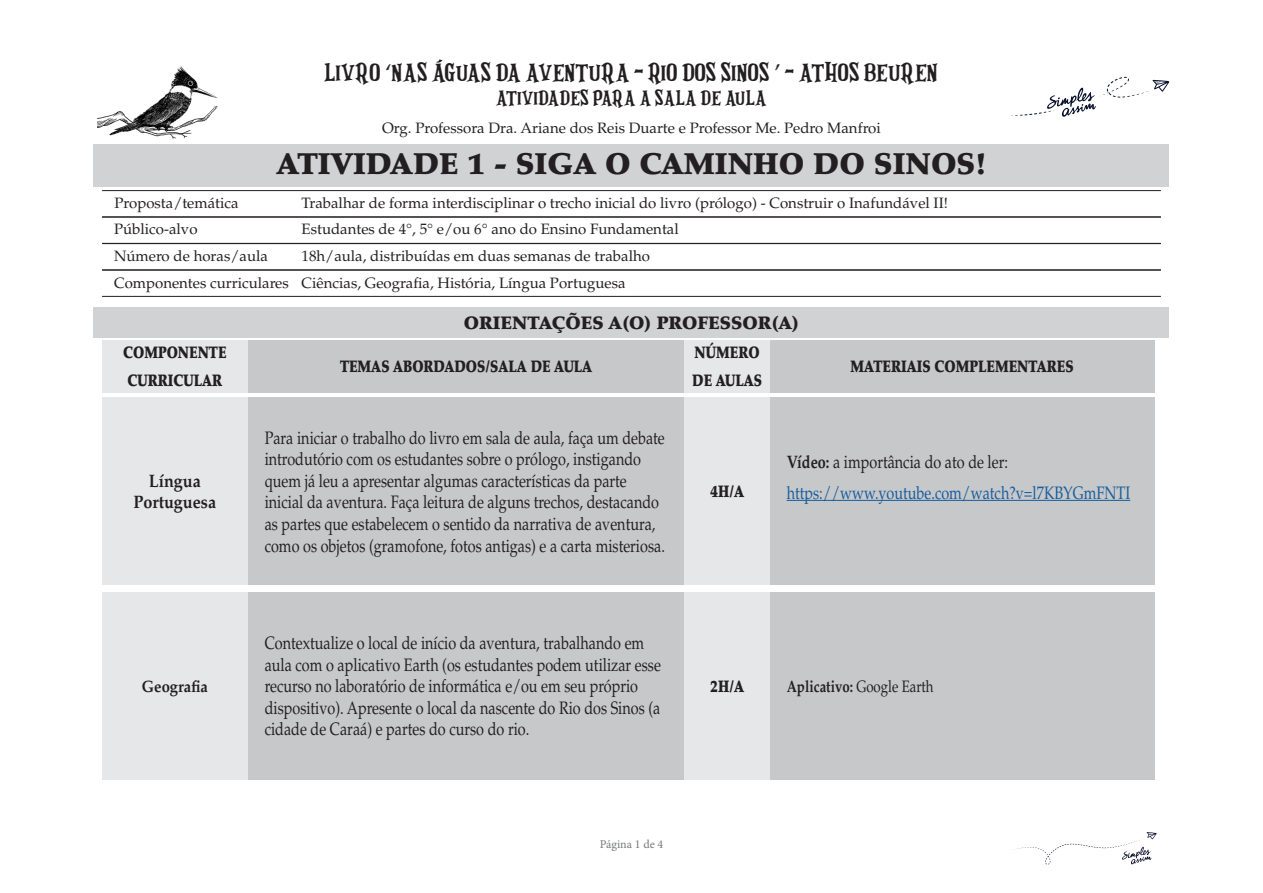
<style>
.page{position:relative;width:1263px;height:893px;background:#fff}
.page>*{position:absolute;margin:0;border:0;box-sizing:border-box;transform-origin:0 0}
.NUMERO_DA_ATIVIDADE{font:900 30px "Palatino LT Std";color:#231f20}
.t1{font:18px/21.6px "Palatino LT Std";color:#231f20;scale:.8 1}
.Titulo{font:18px "Magnificent Serif";color:#231f20}
.t2{font:18px "Palatino LT Std";color:#175d9e;scale:.8 1}
.Atividade{font:900 18px "Palatino LT Std";color:#231f20}
.t3{font:700 18px/21.6px "Palatino LT Std";color:#231f20;text-align:center;scale:.9 1}
.t4{font:900 16.5px "Palatino LT Std";color:#231f20;scale:.8 1}
.t5{font:700 16.5px "Palatino LT Std";color:#231f20;scale:.8 1}
.t6{font:700 16.5px "Palatino LT Std";color:#231f20;scale:.9 1}
.Descrição{font:15px "Palatino LT Std";color:#231f20}
.Organizador{font:15px "Palatino LT Std";color:#231f20}
.Titulinho{font:15px "Magnificent Serif";color:#231f20}
.t7{font:12px "Minion Pro";color:#76787b}
.s1{font-family:"Palatino LT Std";font-size:24px}
.s2{font-weight:700}
.s3{font-weight:400}
</style>
<div class="page">
<svg style="left:1014px;top:832px;width:143px;height:33px"></svg>
<div style="left:94px;top:144px;width:1075px;height:43px;background:#d1d2d4"></div>
<hr style="left:102px;top:190px;width:1059px;height:1px;background:#231f20">
<hr style="left:102px;top:216px;width:1059px;height:1px;background:#231f20">
<hr style="left:102px;top:217px;width:1059px;height:1px;background:#231f20">
<hr style="left:102px;top:243px;width:1059px;height:1px;background:#231f20">
<hr style="left:102px;top:269px;width:1059px;height:1px;background:#231f20">
<hr style="left:102px;top:270px;width:1059px;height:1px;background:#231f20">
<hr style="left:102px;top:296px;width:1059px;height:1px;background:#231f20">
<div style="left:94px;top:307px;width:1075px;height:31px;background:#d1d2d4"></div>
<div style="left:102px;top:340px;width:146px;height:52px;background:#e6e7e9"></div>
<div style="left:102px;top:398px;width:146px;height:187px;background:#e6e7e9"></div>
<div style="left:102px;top:592px;width:146px;height:187px;background:#e6e7e9"></div>
<div style="left:248px;top:340px;width:437px;height:52px;background:#c7c8ca"></div>
<div style="left:248px;top:398px;width:437px;height:187px;background:#c7c8ca"></div>
<div style="left:248px;top:592px;width:437px;height:187px;background:#c7c8ca"></div>
<div style="left:685px;top:340px;width:85px;height:52px;background:#e6e7e9"></div>
<div style="left:685px;top:398px;width:85px;height:187px;background:#e6e7e9"></div>
<div style="left:685px;top:592px;width:85px;height:187px;background:#e6e7e9"></div>
<div style="left:770px;top:340px;width:384px;height:52px;background:#c7c8ca"></div>
<div style="left:770px;top:398px;width:384px;height:187px;background:#c7c8ca"></div>
<hr style="left:787px;top:500px;width:343px;height:1px;background:#175d9e">
<div style="left:770px;top:592px;width:384px;height:187px;background:#c7c8ca"></div>
<svg style="left:436px;top:59px;width:6px;height:4px"></svg>
<img style="left:98px;top:66px;width:120px;height:73px">
<svg style="left:1011px;top:77px;width:159px;height:40px"></svg>
<p class="Titulo" style="left:325px;top:58px;width:615px">LIVRO <span class="s1">‘</span>NAS AGUAS DA AVENTURA - RIO DOS SINOS <span class="s1">’</span> - ATHOS BEUREN</p>
<p class="Titulinho" style="left:496px;top:86px;width:272px">ATIVIDADES PARA A SALA DE AULA</p>
<p class="Organizador" style="left:382px;top:120px;width:500px">Org. Professora Dra. Ariane dos Reis Duarte e Professor Me. Pedro Manfroi</p>
<p class="NUMERO_DA_ATIVIDADE" style="left:276px;top:146px;width:712px">ATIVIDADE 1 - SIGA O CAMINHO DO SINOS!</p>
<p class="Descrição" style="left:114px;top:194px;width:126px">Proposta/temática</p>
<p class="Descrição" style="left:302px;top:194px;width:648px">Trabalhar de forma interdisciplinar o trecho inicial do livro (prólogo) - Construir o Inafundável II!</p>
<p class="Descrição" style="left:114px;top:221px;width:85px">Público-alvo</p>
<p class="Descrição" style="left:302px;top:221px;width:379px">Estudantes de 4°, 5° e/ou 6° ano do Ensino Fundamental</p>
<p class="Descrição" style="left:114px;top:247px;width:155px">Número de horas/aula</p>
<p class="Descrição" style="left:302px;top:247px;width:350px">18h/aula, distribuídas em duas semanas de trabalho</p>
<p class="Descrição" style="left:114px;top:274px;width:513px">Componentes curriculares Ciências, Geografia, História, Língua Portuguesa</p>
<p class="Atividade" style="left:464px;top:312px;width:337px">ORIENTAÇÕES A(O) PROFESSOR(A)</p>
<p class="t4" style="left:123px;top:342px;width:131px">COMPONENTE</p>
<p class="t4" style="left:128px;top:371px;width:120px">CURRICULAR</p>
<p class="t4" style="left:695px;top:342px;width:83px">NÚMERO</p>
<p class="t4" style="left:692px;top:371px;width:89px">DE AULAS</p>
<p class="t4" style="left:340px;top:357px;width:317px">TEMAS ABORDADOS/SALA DE AULA</p>
<p class="t4" style="left:850px;top:357px;width:280px">MATERIAIS COMPLEMENTARES</p>
<p class="t3" style="left:133px;top:470px;width:93px">Língua<br>Portuguesa</p>
<p class="t6" style="left:142px;top:676px;width:75px">Geografia</p>
<p class="t1" style="left:265px;top:427px;width:502px">Para iniciar o trabalho do livro em sala de aula, faça um debate introdutório com os estudantes sobre o prólogo, instigando quem já leu a apresentar algumas características da parte inicial da aventura. Faça leitura de alguns trechos, destacando as partes que estabelecem o sentido da narrativa de aventura, como os objetos (gramofone, fotos antigas) e a carta misteriosa.</p>
<p class="t1" style="left:265px;top:632px;width:497px">Contextualize o local de início da aventura, trabalhando em aula com o aplicativo Earth (os estudantes podem utilizar esse recurso no laboratório de informática e/ou em seu próprio dispositivo). Apresente o local da nascente do Rio dos Sinos (a cidade de Caraá) e partes do curso do rio.</p>
<p class="t7" style="left:600px;top:836px;width:65px">Página 1 de 4</p>
<p class="t4" style="left:710px;top:482px;width:44px">4H/A</p>
<p class="t1" style="left:787px;top:452px;width:278px"><span class="s2">Vídeo:</span> a importância do ato de ler:</p>
<p class="t2" style="left:787px;top:482px;width:431px">https://www.youtube.com/watch?v=l7KBYGmFNTI</p>
<p class="t4" style="left:710px;top:676px;width:44px">2H/A</p>
<p class="t5" style="left:787px;top:676px;width:185px">Aplicativo: <span class="s3">Google Earth</span></p>
</div>
